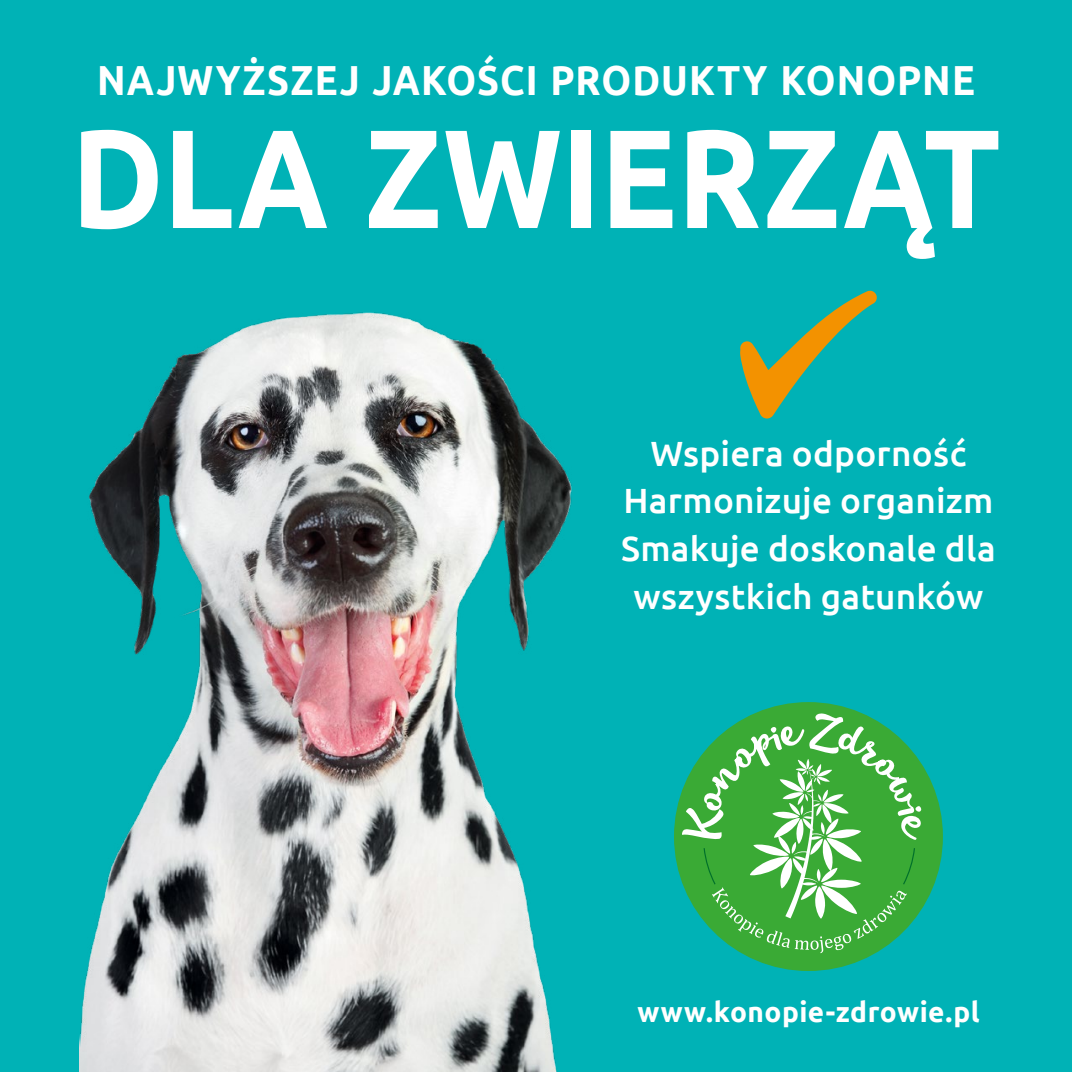
<style>
.page{position:relative;width:1072px;height:1072px;background:#fff}
.page>*{position:absolute;margin:0;border:0;box-sizing:border-box;transform-origin:0 0}
.t1{font:700 140px "Ubuntu";letter-spacing:.005em;color:#fff;scale:.9 1}
.t2{font:700 42px "Ubuntu";letter-spacing:.03em;color:#fff;scale:.9 1}
.t3{font:500 35px/47.6px "Ubuntu";letter-spacing:.005em;color:#fff;text-align:center}
.t4{font:700 28px "Ubuntu";letter-spacing:.015em;color:#fff}
</style>
<div class="page">
<div style="left:0;top:0;width:1071px;height:1071px;background:#00b2b6"></div>
<img style="left:80px;top:312px;width:491px;height:759px">
<svg style="left:740px;top:290px;width:137px;height:128px"></svg>
<div style="left:674px;top:702px;width:268px;height:269px;background:#3aaa35;border-radius:50%"></div>
<svg style="left:682px;top:713px;width:239px;height:240px"></svg>
<p class="t2" style="left:97px;top:55px;width:976px">NAJWYŻSZEJ JAKOŚCI PRODUKTY KONOPNE</p>
<h1 class="t1" style="left:71px;top:93px;width:1034px">DLA ZWIERZĄT</h1>
<p class="t3" style="left:621px;top:428px;width:376px">Wspiera odporność<br>Harmonizuje organizm<br>Smakuje doskonale dla wszystkich gatunków</p>
<p class="t4" style="left:637px;top:995px;width:344px">www.konopie-zdrowie.pl</p>
</div>
